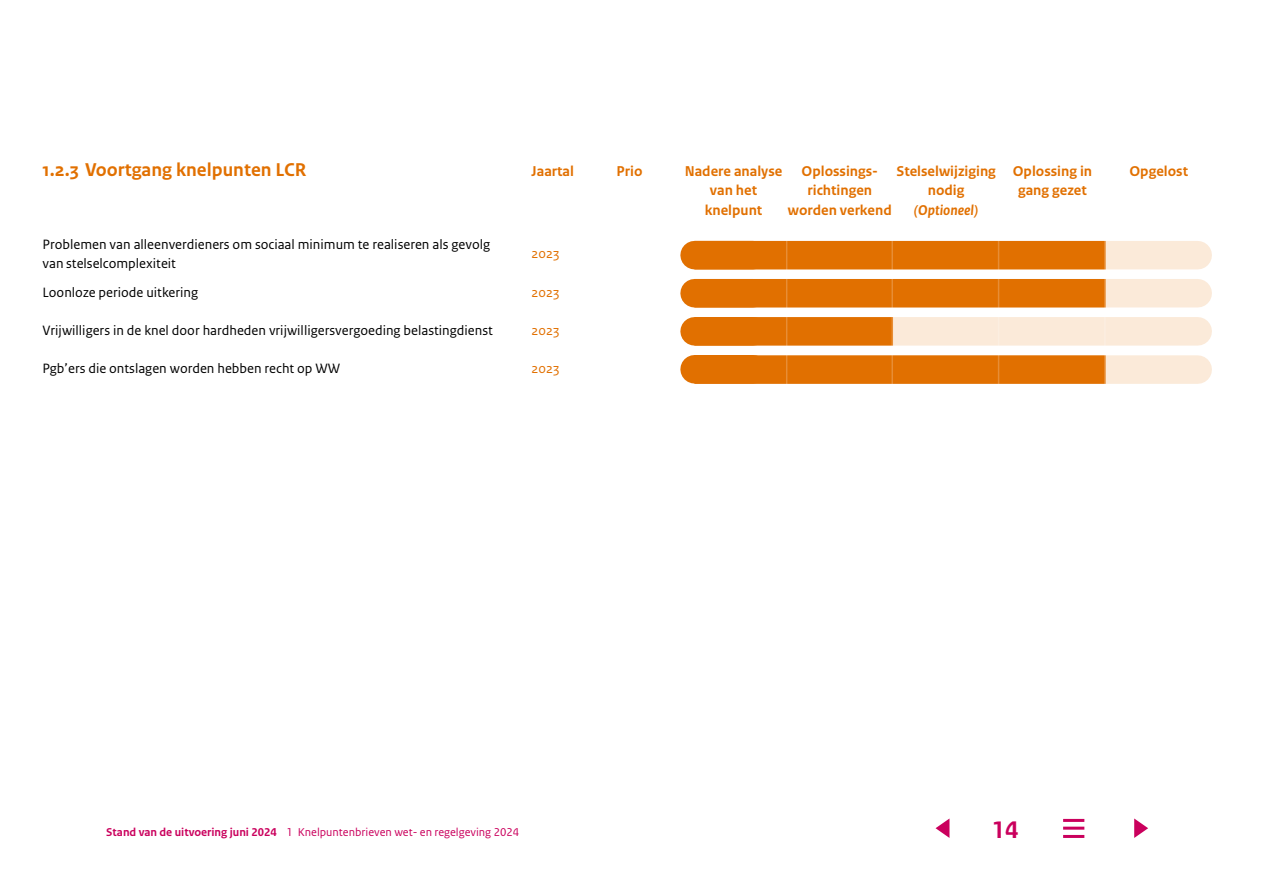
<style>
.page{position:relative;width:1263px;height:893px;background:#fff}
.page>*{position:absolute;margin:0;border:0;box-sizing:border-box;transform-origin:0 0}
.t1{font:700 25.2px "Rijksoverheid Sans Text";color:#ca005d}
.tabel_kop_h2{font:700 19.5px "Rijksoverheid Sans Text";color:#e17000}
.tabel_heading_h3{font:700 15px/19.5px "Rijksoverheid Sans Text";color:#e17000;text-align:center}
.tabel_heading_h3-2{font:italic 700 15px/19.5px "Rijksoverheid Sans Text";color:#e17000;text-align:center}
.p_tabel{font:14.25px/19.5px "Rijksoverheid Sans Text";color:#000}
.p_tabel-2{font:14.25px "Rijksoverheid Sans Text";color:#e17000}
.t2{font:12px "Rijksoverheid Sans Text";color:#ca005d}
.s1{font-style:normal}
.s2{font-weight:700}
</style>
<div class="page">
<div style="left:695px;top:241px;width:503px;height:28px;background:#fbead9"></div>
<div style="left:694px;top:241px;width:412px;height:28px;background:#e17000"></div>
<div style="left:695px;top:355px;width:503px;height:29px;background:#fbead9"></div>
<div style="left:694px;top:355px;width:412px;height:29px;background:#e17000"></div>
<div style="left:695px;top:279px;width:503px;height:28px;background:#fbead9"></div>
<div style="left:694px;top:279px;width:412px;height:28px;background:#e17000"></div>
<div style="left:695px;top:317px;width:503px;height:29px;background:#fbead9"></div>
<div style="left:694px;top:317px;width:199px;height:29px;background:#e17000"></div>
<svg style="left:935px;top:819px;width:14px;height:19px"></svg>
<hr style="left:1063px;top:819px;width:21px;height:3px;background:#ca005d">
<hr style="left:1063px;top:827px;width:21px;height:3px;background:#ca005d">
<hr style="left:1063px;top:835px;width:21px;height:3px;background:#ca005d">
<svg style="left:1134px;top:818px;width:14px;height:20px"></svg>
<hr style="left:891px;top:234px;width:2px;height:531px;background:#fff">
<hr style="left:998px;top:234px;width:1px;height:531px;background:#fff">
<hr style="left:1104px;top:234px;width:2px;height:531px;background:#fff">
<hr style="left:786px;top:234px;width:1px;height:531px;background:#fff">
<h3 class="tabel_kop_h2" style="left:43px;top:158px;width:265px">1.2.3 Voortgang knelpunten LCR</h3>
<h4 class="tabel_heading_h3" style="left:531px;top:161px;width:44px">Jaartal</h4>
<h4 class="tabel_heading_h3" style="left:617px;top:161px;width:27px">Prio</h4>
<h4 class="tabel_heading_h3" style="left:685px;top:161px;width:99px">Nadere analyse van het knelpunt</h4>
<h4 class="tabel_heading_h3" style="left:788px;top:161px;width:105px">Oplossings&shy;richtingen worden verkend</h4>
<h4 class="tabel_heading_h3" style="left:896px;top:161px;width:101px">Stelselwijziging</h4>
<h4 class="tabel_heading_h3-2" style="left:914px;top:181px;width:65px"><span class="s1">nodig </span>(Optioneel)</h4>
<p class="p_tabel" style="left:43px;top:234px;width:449px">Problemen van alleenverdieners om sociaal minimum te realiseren als gevolg van stelselcomplexiteit</p>
<p class="p_tabel-2" style="left:531px;top:246px;width:29px">2023</p>
<p class="p_tabel" style="left:43px;top:282px;width:157px">Loonloze periode uitkering</p>
<p class="p_tabel-2" style="left:531px;top:284px;width:29px">2023</p>
<p class="p_tabel" style="left:43px;top:321px;width:452px">Vrijwilligers in de knel door hardheden vrijwilligersvergoeding belastingdienst</p>
<p class="p_tabel-2" style="left:531px;top:322px;width:29px">2023</p>
<p class="p_tabel" style="left:43px;top:359px;width:299px">Pgb’ers die ontslagen worden hebben recht op WW</p>
<p class="p_tabel-2" style="left:531px;top:360px;width:29px">2023</p>
<h4 class="tabel_heading_h3" style="left:1013px;top:161px;width:81px">Oplossing in gang gezet</h4>
<h4 class="tabel_heading_h3" style="left:1129px;top:161px;width:60px">Opgelost</h4>
<p class="t2" style="left:106px;top:825px;width:414px"><span class="s2">Stand van de uitvoering juni 2024</span> 1 Knelpuntenbrieven wet- en regelgeving 2024</p>
<h1 class="t1" style="left:992px;top:816px;width:28px">14</h1>
</div>
